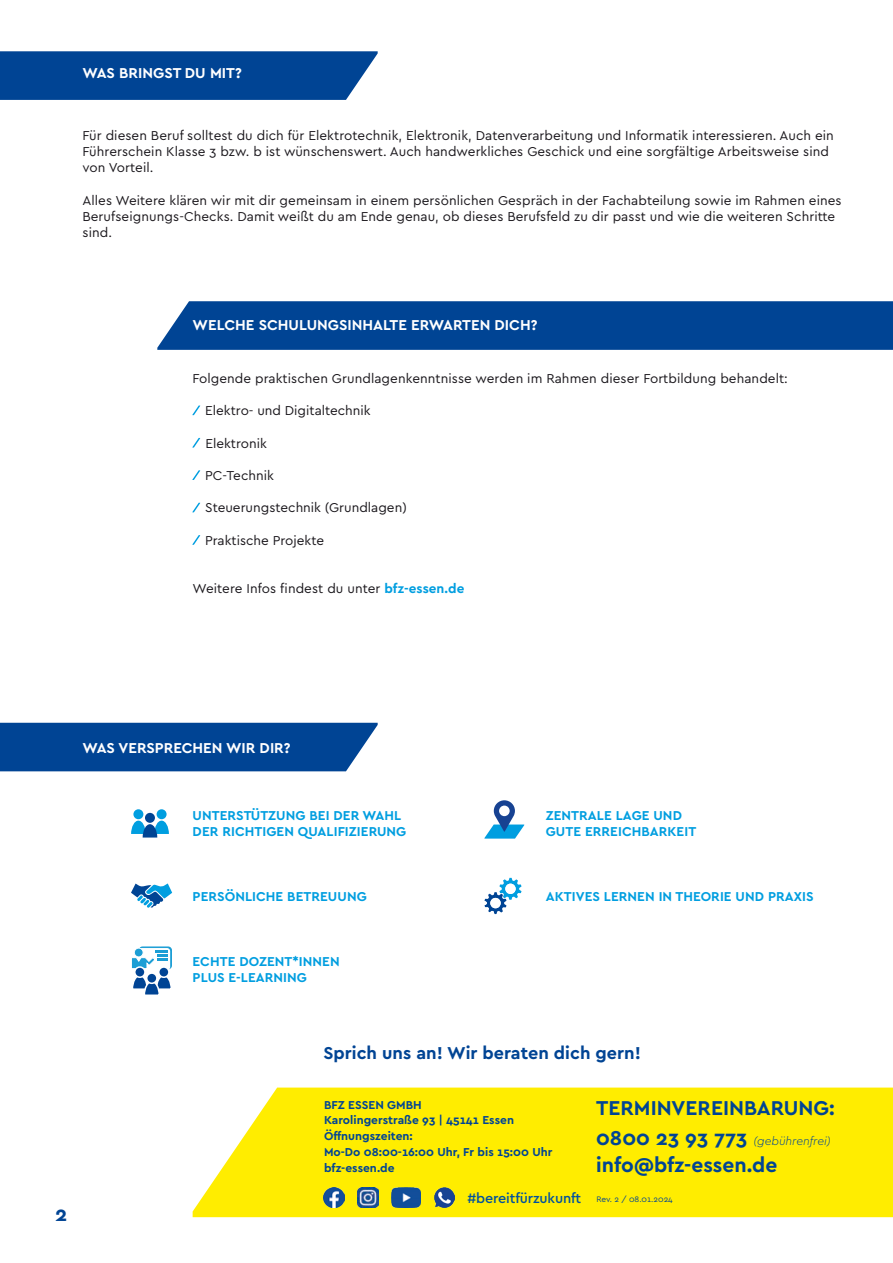
<style>
.page{position:relative;width:893px;height:1263px;background:#fff}
.page>*{position:absolute;margin:0;border:0;box-sizing:border-box;transform-origin:0 0}
.t1{font:700 21px "Cera Pro";color:#004494}
.Bodytype_kleiner_Einzug{font:700 18px "Cera Pro";color:#004494}
.t2{font:700 15px "Cera Pro";color:#fff}
.Bodytype_kleiner_Einzug-2{font:500 14.4px "Cera Pro";letter-spacing:-.01em;color:#00519e}
.Bodytype{font:13.5px/16.2px "Cera Pro";letter-spacing:.005em;color:#1a171c}
.Bodytype_9p{font:13.5px "Cera Pro";color:#1a171c}
.Bodytype_9p-2{font:700 13.5px/16.2px "Cera Pro";letter-spacing:.005em;color:#009ee0}
.t3{font:700 12px/15.8px "Cera Pro";color:#004494}
.t4{font:italic 300 12px "Cera Pro";color:#004494}
.t5{font:8.4px "Cera Pro";color:#004494}
.s1{font-weight:700;color:#009ee0}
.s2{font-weight:700;font-style:normal;font-size:21px}
</style>
<div class="page">
<div style="left:0;top:723px;width:378px;height:48px;background:#004494"></div>
<svg style="left:192px;top:405px;width:8px;height:10px"></svg>
<svg style="left:192px;top:438px;width:8px;height:10px"></svg>
<svg style="left:192px;top:470px;width:8px;height:10px"></svg>
<svg style="left:192px;top:503px;width:8px;height:9px"></svg>
<svg style="left:192px;top:535px;width:8px;height:10px"></svg>
<svg style="left:0;top:51px;width:378px;height:49px;background:#0c4c99"></svg>
<div style="left:157px;top:301px;width:736px;height:49px;background:#004494"></div>
<div style="left:133px;top:809px;width:10px;height:10px;background:#009ee0;border-radius:50%"></div>
<div style="left:157px;top:809px;width:10px;height:10px;background:#009ee0;border-radius:50%"></div>
<svg style="left:131px;top:821px;width:38px;height:16px"></svg>
<div style="left:145px;top:813px;width:10px;height:10px;background:#004494;border-radius:50%"></div>
<div style="left:139px;top:947px;width:32px;height:22px;background:#1c9ed5;border-radius:3px"></div>
<div style="left:139px;top:946px;width:33px;height:23px;border:1px solid #1c9ed5;border-radius:3px"></div>
<svg style="left:137px;top:948px;width:33px;height:22px"></svg>
<svg style="left:131px;top:951px;width:41px;height:44px"></svg>
<div style="left:134px;top:948px;width:9px;height:9px;background:#1c9ed5;border-radius:50%"></div>
<div style="left:134px;top:948px;width:9px;height:9px;border:1px solid #fff;border-radius:50%"></div>
<div style="left:135px;top:967px;width:10px;height:10px;background:#004494;border-radius:50%"></div>
<div style="left:134px;top:966px;width:12px;height:12px;border:2px solid #fff;border-radius:50%"></div>
<svg style="left:131px;top:883px;width:41px;height:25px"></svg>
<svg style="left:484px;top:878px;width:37px;height:36px"></svg>
<div style="left:490px;top:898px;width:11px;height:10px;background:#fff;border-radius:50%"></div>
<div style="left:505px;top:884px;width:11px;height:10px;background:#fff;border-radius:50%"></div>
<svg style="left:484px;top:800px;width:40px;height:39px"></svg>
<div style="left:193px;top:1087px;width:700px;height:130px;background:#ffed00"></div>
<img style="left:392px;top:1187px;width:29px;height:20px">
<img style="left:358px;top:1187px;width:20px;height:20px">
<img style="left:323px;top:1187px;width:21px;height:20px">
<img style="left:434px;top:1187px;width:21px;height:20px">
<p class="t2" style="left:82px;top:63px;width:161px">WAS BRINGST DU MIT?</p>
<p class="Bodytype" style="left:82px;top:127px;width:753px">Für diesen Beruf solltest du dich für Elektrotechnik, Elektronik, Datenverarbeitung und Informatik interessieren. Auch ein<br>Führerschein Klasse 3 bzw. b ist wünschenswert. Auch handwerkliches Geschick und eine sorgfältige Arbeitsweise sind von Vorteil.</p>
<p class="Bodytype" style="left:82px;top:191px;width:761px">Alles Weitere klären wir mit dir gemeinsam in einem persönlichen Gespräch in der Fachabteilung sowie im Rahmen eines<br>Berufseignungs-Checks. Damit weißt du am Ende genau, ob dieses Berufsfeld zu dir passt und wie die weiteren Schritte sind.</p>
<p class="t2" style="left:193px;top:315px;width:346px">WELCHE SCHULUNGSINHALTE ERWARTEN DICH?</p>
<p class="Bodytype_9p" style="left:192px;top:369px;width:597px">Folgende praktischen Grundlagenkenntnisse werden im Rahmen dieser Fortbildung behandelt:</p>
<p class="Bodytype_9p" style="left:205px;top:402px;width:167px">Elektro- und Digitaltechnik</p>
<p class="Bodytype_9p" style="left:205px;top:434px;width:63px">Elektronik</p>
<p class="Bodytype_9p" style="left:205px;top:466px;width:70px">PC-Technik</p>
<p class="Bodytype_9p" style="left:205px;top:499px;width:203px">Steuerungstechnik (Grundlagen)</p>
<p class="Bodytype_9p" style="left:205px;top:531px;width:120px">Praktische Projekte</p>
<p class="Bodytype_9p" style="left:192px;top:580px;width:273px">Weitere Infos findest du unter <span class="s1">bfz-essen.de</span></p>
<p class="t2" style="left:82px;top:738px;width:210px">WAS VERSPRECHEN WIR DIR?</p>
<p class="Bodytype_9p-2" style="left:193px;top:807px;width:215px">UNTERSTÜTZUNG BEI DER WAHL<br>DER RICHTIGEN QUALIFIZIERUNG</p>
<p class="Bodytype_9p-2" style="left:546px;top:807px;width:152px">ZENTRALE LAGE UND<br>GUTE ERREICHBARKEIT</p>
<p class="Bodytype_9p-2" style="left:193px;top:888px;width:176px">PERSÖNLICHE BETREUUNG</p>
<p class="Bodytype_9p-2" style="left:546px;top:888px;width:269px">AKTIVES LERNEN IN THEORIE UND PRAXIS</p>
<p class="Bodytype_9p-2" style="left:193px;top:953px;width:149px">ECHTE DOZENT*INNEN<br>PLUS E-LEARNING</p>
<p class="t1" style="left:55px;top:1200px;width:14px">2</p>
<p class="Bodytype_kleiner_Einzug" style="left:323px;top:1041px;width:319px">Sprich uns an! Wir beraten dich gern!</p>
<p class="t3" style="left:324px;top:1096px;width:192px">BFZ ESSEN GMBH<br>Karolingerstraße 93 | 45141 Essen</p>
<p class="t3" style="left:324px;top:1128px;width:230px">Öffnungszeiten:<br>Mo-Do 08:00-16:00 Uhr, Fr bis 15:00 Uhr</p>
<p class="t3" style="left:324px;top:1159px;width:72px">bfz-essen.de</p>
<p class="t1" style="left:596px;top:1093px;width:240px">TERMINVEREINBARUNG:</p>
<p class="t4" style="left:596px;top:1132px;width:236px"><span class="s2">0800 23 93 773</span> (gebührenfrei)</p>
<p class="t1" style="left:596px;top:1150px;width:183px">info@bfz-essen.de</p>
<p class="Bodytype_kleiner_Einzug-2" style="left:468px;top:1189px;width:115px">#bereitfürzukunft</p>
<p class="t5" style="left:596px;top:1194px;width:78px">Rev. 2 / 08.01.2024</p>
</div>
